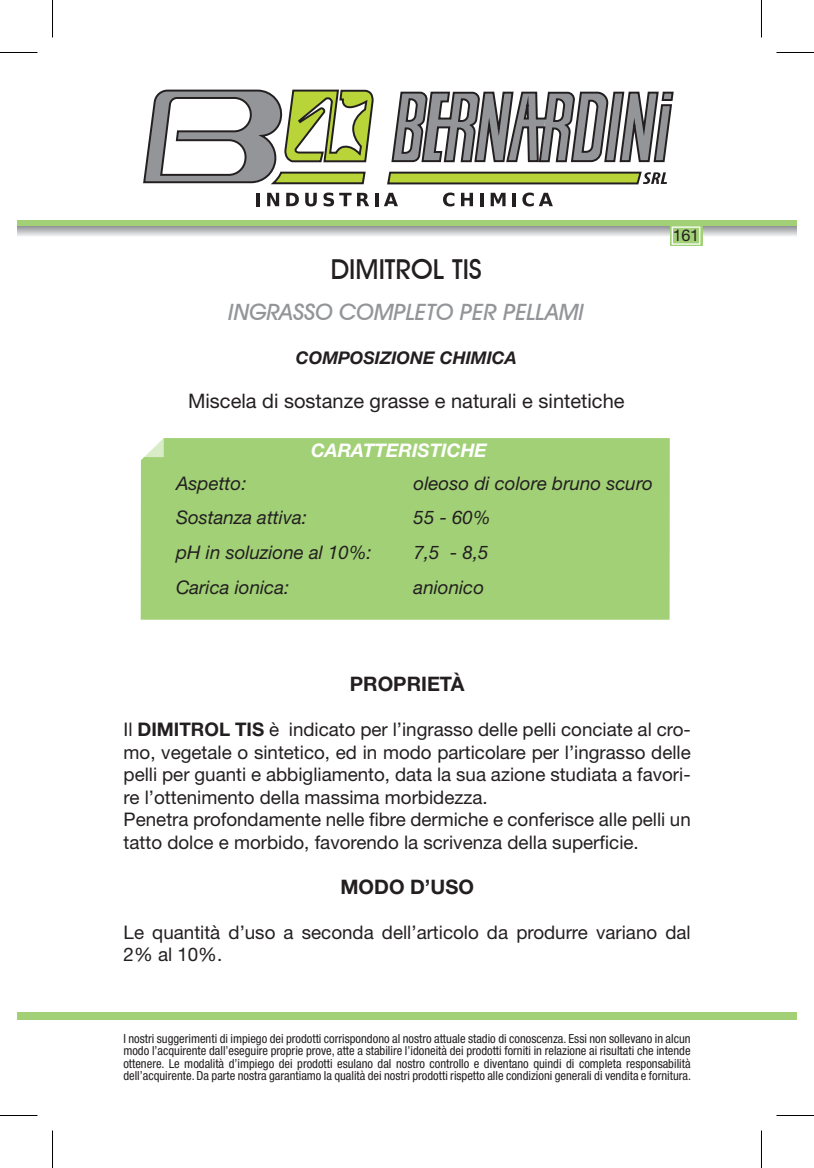
<style>
.page{position:relative;width:814px;height:1168px;background:#fff}
.page>*{position:absolute;margin:0;border:0;box-sizing:border-box;transform-origin:0 0}
.t1{font:500 27.5px "Avant Garde IT Cby BT";color:#231f20}
.t2{font:italic 500 22.5px "Avant Garde IT Cby BT";color:#939598}
.t3{font:20px "Helvetica Neue LT Std";color:#231f20}
.t4{font:700 20px "Helvetica Neue LT Std";color:#231f20}
.t5{font:18.75px/22.5px "Helvetica Neue LT Std";color:#231f20}
.t6{font:italic 18.75px "Helvetica Neue LT Std";color:#231f20}
.t7{font:italic 700 18.75px "Helvetica Neue LT Std";color:#fff}
.t8{font:italic 700 17.5px "Helvetica Neue LT Std";color:#231f20}
.t9{font:16.25px "Helvetica Neue LT Std";color:#231f20}
.t10{font:condensed 12.5px/12.5px "Helvetica Neue LT Std";color:#231f20;text-align:justify}
.s1{font-weight:700}
</style>
<div class="page">
<div style="left:52px;top:220px;width:745px;height:8px;background:#a1d076"></div>
<div style="left:17px;top:220px;width:35px;height:8px;background:#a1d076"></div>
<svg style="left:52px;top:226px;width:745px;height:10px;background:#bfc0c2"></svg>
<svg style="left:17px;top:226px;width:35px;height:10px"></svg>
<svg style="left:143px;top:91px;width:531px;height:93px"></svg>
<svg style="left:144px;top:89px;width:230px;height:96px"></svg>
<svg style="left:386px;top:171px;width:281px;height:14px;background:#95a44e"></svg>
<hr style="left:256px;top:193px;width:4px;height:13px;background:#231f20">
<svg style="left:267px;top:193px;width:12px;height:13px"></svg>
<svg style="left:286px;top:193px;width:13px;height:13px"></svg>
<svg style="left:305px;top:193px;width:12px;height:13px"></svg>
<svg style="left:323px;top:193px;width:28px;height:13px"></svg>
<svg style="left:357px;top:193px;width:12px;height:13px"></svg>
<svg style="left:375px;top:193px;width:3px;height:13px"></svg>
<svg style="left:384px;top:193px;width:14px;height:13px"></svg>
<svg style="left:443px;top:193px;width:11px;height:13px"></svg>
<svg style="left:461px;top:193px;width:12px;height:13px"></svg>
<svg style="left:480px;top:193px;width:3px;height:13px"></svg>
<svg style="left:490px;top:193px;width:15px;height:13px"></svg>
<hr style="left:512px;top:193px;width:4px;height:13px;background:#231f20">
<svg style="left:522px;top:193px;width:31px;height:13px"></svg>
<div style="left:52px;top:1012px;width:745px;height:8px;background:#a1d076"></div>
<div style="left:17px;top:1012px;width:35px;height:8px;background:#a1d076"></div>
<svg style="left:670px;top:226px;width:32px;height:20px"></svg>
<div style="left:671px;top:226px;width:29px;height:19px;background:#a1d076;border:1px solid #fff"></div>
<div style="left:141px;top:438px;width:529px;height:182px;background:#a1d076"></div>
<svg style="left:141px;top:438px;width:23px;height:19px"></svg>
<hr style="left:0;top:52px;width:38px;height:1px;background:#000">
<hr style="left:776px;top:52px;width:38px;height:1px;background:#000">
<hr style="left:0;top:1115px;width:38px;height:1px;background:#000">
<hr style="left:776px;top:1115px;width:38px;height:1px;background:#000">
<hr style="left:52px;top:0;width:1px;height:38px;background:#000">
<hr style="left:52px;top:1130px;width:1px;height:38px;background:#000">
<hr style="left:761px;top:0;width:1px;height:38px;background:#000">
<hr style="left:761px;top:1130px;width:1px;height:38px;background:#000">
<h1 class="t1" style="left:331px;top:253px;width:153px">DIMITROL TIS</h1>
<h2 class="t2" style="left:229px;top:299px;width:357px">INGRASSO COMPLETO PER PELLAMI</h2>
<h3 class="t8" style="left:296px;top:347px;width:223px">COMPOSIZIONE CHIMICA</h3>
<h3 class="t3" style="left:188px;top:389px;width:438px">Miscela di sostanze grasse e naturali e sintetiche</h3>
<h3 class="t7" style="left:311px;top:438px;width:178px">CARATTERISTICHE</h3>
<h3 class="t6" style="left:176px;top:472px;width:72px">Aspetto:</h3>
<h3 class="t6" style="left:413px;top:472px;width:241px">oleoso di colore bruno scuro</h3>
<h3 class="t6" style="left:176px;top:506px;width:132px">Sostanza attiva:</h3>
<h3 class="t6" style="left:413px;top:506px;width:78px">55 - 60%</h3>
<h3 class="t6" style="left:176px;top:541px;width:197px">pH in soluzione al 10%:</h3>
<h3 class="t6" style="left:413px;top:541px;width:77px">7,5 - 8,5</h3>
<h3 class="t6" style="left:176px;top:576px;width:115px">Carica ionica:</h3>
<h3 class="t6" style="left:413px;top:576px;width:72px">anionico</h3>
<h3 class="t9" style="left:673px;top:226px;width:28px">161</h3>
<h3 class="t4" style="left:350px;top:672px;width:116px">PROPRIETÀ</h3>
<p class="t5" style="left:124px;top:718px;width:568px">Il <span class="s1">DIMITROL TIS</span> è indicato per l’ingrasso delle pelli conciate al cro&shy;mo, vegetale o sintetico, ed in modo particolare per l’ingrasso delle pelli per guanti e abbigliamento, data la sua azione studiata a favori&shy;re l’ottenimento della massima morbidezza.<br>Penetra profondamente nelle fibre dermiche e conferisce alle pelli un tatto dolce e morbido, favorendo la scrivenza della superficie.</p>
<h3 class="t4" style="left:340px;top:874px;width:135px">MODO D’USO</h3>
<h3 class="t5" style="left:124px;top:921px;width:568px">Le quantità d’uso a seconda dell’articolo da produrre variano dal<br>2% al 10%.</h3>
<p class="t10" style="left:123px;top:1032px;width:569px">I nostri suggerimenti di impiego dei prodotti corrispondono al nostro attuale stadio di conoscenza. Essi non sollevano in alcun modo l’acquirente dall’eseguire proprie prove, atte a stabilire l’idoneità dei prodotti forniti in relazione ai risultati che intende ottenere. Le modalità d’impiego dei prodotti esulano dal nostro controllo e diventano quindi di completa responsabilità dell’acquirente. Da parte nostra garantiamo la qualità dei nostri prodotti rispetto alle condizioni generali di vendita e fornitura.</p>
</div>
